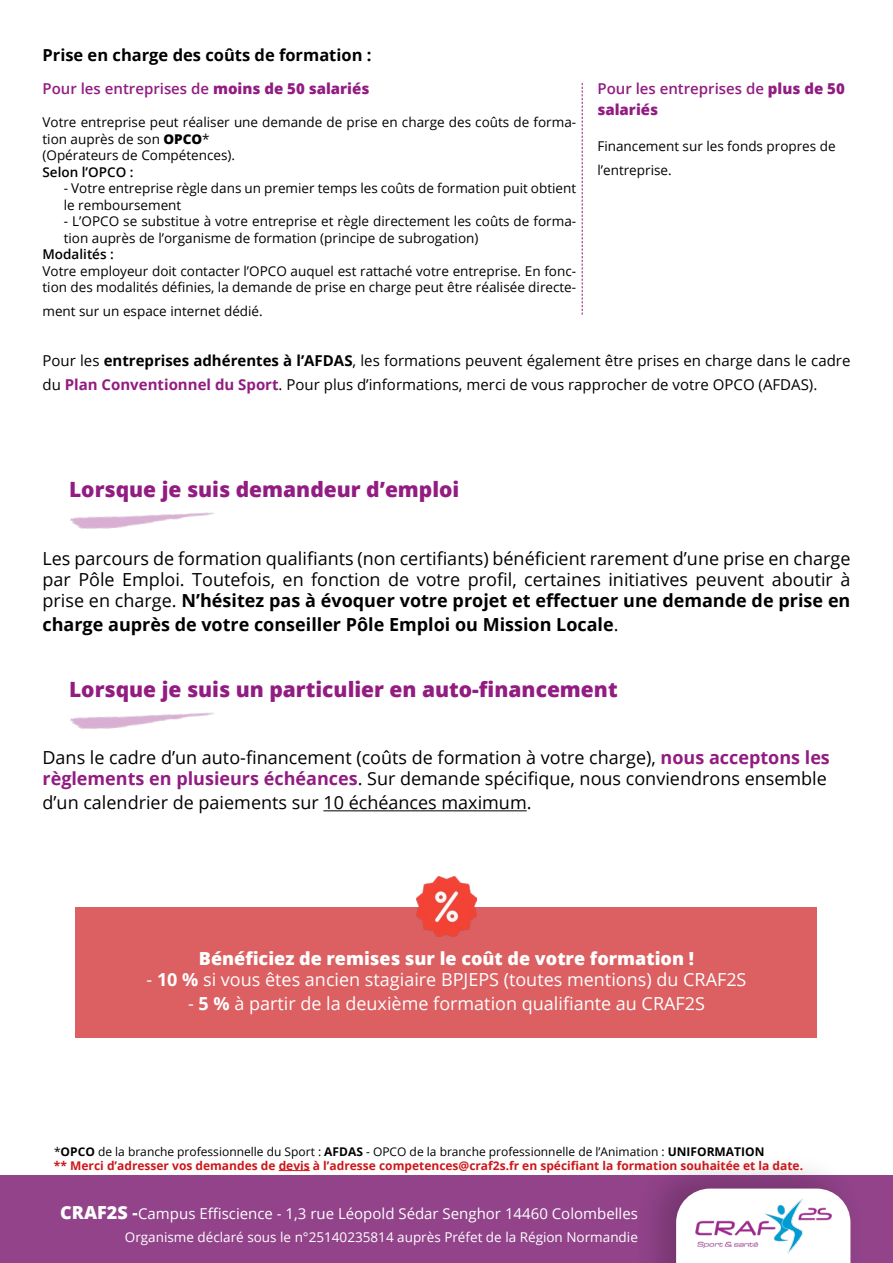
<style>
.page{position:relative;width:893px;height:1263px;background:#fff}
.page>*{position:absolute;margin:0;border:0;box-sizing:border-box;transform-origin:0 0}
.t1{font:800 21px "Open Sans";color:#921c81}
.t2{font:18px/21px "Open Sans";color:#000;text-align:justify}
.t3{font:18px "Open Sans";color:#fff}
.t4{font:700 18px "Open Sans";color:#000}
.t5{font:800 18px "Open Sans";color:#fff}
.t6{font:700 16.5px "Open Sans";color:#000}
.t7{font:15px/24px "Open Sans";color:#000}
.t8{font:600 15px/21px "Open Sans";color:#921c81}
.t9{font:15px "Open Sans";color:#fff}
.t10{font:13.5px/16.5px "Open Sans";color:#000}
.t11{font:13.5px "Open Sans";color:#fff}
.t12{font:600 13.5px "Open Sans";color:#000}
.t13{font:700 12px/13.5px "Open Sans";color:#cd171a}
.s1{font-weight:800}
.s2{font-weight:700}
.s3{font-weight:700;color:#921c81}
.s4{font-weight:400}
.s5{font-weight:400;color:#000}
.s6{color:#000}
.s7{font-weight:800;font-size:18px}
.s8{font-family:"Avenir Next";font-weight:700;font-size:18px}
</style>
<div class="page">
<div style="left:0;top:1176px;width:893px;height:87px;background:#92438a"></div>
<div style="left:633px;top:1151px;width:231px;height:112px;background:#000;opacity:.2"></div>
<svg style="left:676px;top:1188px;width:174px;height:75px;background:#f1e9f0"></svg>
<img style="left:695px;top:1198px;width:136px;height:55px">
<hr style="left:279px;top:1170px;width:31px;height:1px;background:#cd171a">
<img style="left:70px;top:512px;width:145px;height:17px">
<img style="left:70px;top:712px;width:145px;height:17px">
<hr style="left:323px;top:810px;width:204px;height:1px;background:#000">
<div style="left:76px;top:907px;width:741px;height:131px;background:#dc5f61"></div>
<img style="left:417px;top:877px;width:59px;height:59px">
<svg style="left:582px;top:83px;width:1px;height:232px"></svg>
<p class="t6" style="left:43px;top:43px;width:331px">Prise en charge des coûts de formation :</p>
<p class="t8" style="left:43px;top:78px;width:328px">Pour les entreprises de <span class="s1">moins de 50 salariés</span></p>
<p class="t10" style="left:43px;top:114px;width:535px">Votre entreprise peut réaliser une demande de prise en charge des coûts de forma&shy;tion auprès de son <span class="s1">OPCO</span>*<br>(Opérateurs de Compétences).</p>
<p class="t12" style="left:43px;top:163px;width:93px">Selon l’OPCO :</p>
<p class="t10" style="left:64px;top:180px;width:514px">- Votre entreprise règle dans un premier temps les coûts de formation puit obtient le remboursement</p>
<p class="t10" style="left:64px;top:213px;width:514px">- L’OPCO se substitue à votre entreprise et règle directement les coûts de forma&shy;tion auprès de l’organisme de formation (principe de subrogation)</p>
<p class="t12" style="left:43px;top:245px;width:73px">Modalités :</p>
<p class="t10" style="left:43px;top:262px;width:535px">Votre employeur doit contacter l’OPCO auquel est rattaché votre entreprise. En fonc&shy;tion des modalités définies, la demande de prise en charge peut être réalisée directe-</p>
<p class="t10" style="left:43px;top:303px;width:222px">ment sur un espace internet dédié.</p>
<p class="t8" style="left:597px;top:78px;width:249px">Pour les entreprises de <span class="s1">plus de 50 salariés</span></p>
<p class="t10" style="left:597px;top:134px;width:240px;line-height:24px">Financement sur les fonds propres de l’entreprise.</p>
<p class="t7" style="left:43px;top:348px;width:809px">Pour les <span class="s2">entreprises adhérentes à l’AFDAS</span>, les formations peuvent également être prises en charge dans le cadre du <span class="s3">Plan Conventionnel du Sport</span>. Pour plus d’informations, merci de vous rapprocher de votre OPCO (AFDAS).</p>
<h1 class="t1" style="left:69px;top:473px;width:392px">Lorsque je suis demandeur d’emploi</h1>
<p class="t2" style="left:43px;top:547px;width:809px">Les parcours de formation qualifiants (non certifiants) bénéficient rarement d’une prise en charge par Pôle Emploi. Toutefois, en fonction de votre profil, certaines initiatives peuvent aboutir à prise en charge. <span class="s2">N’hésitez pas à évoquer votre projet et effectuer une demande de prise en</span></p>
<h2 class="t4" style="left:43px;top:611px;width:578px">charge auprès de votre conseiller Pôle Emploi ou Mission Locale<span class="s4">.</span></h2>
<h1 class="t1" style="left:69px;top:673px;width:550px">Lorsque je suis un particulier en auto-financement</h1>
<h2 class="t2" style="left:43px;top:747px;width:789px">Dans le cadre d’un auto-financement (coûts de formation à votre charge), <span class="s3">nous acceptons les règlements en plusieurs échéances</span>. Sur demande spécifique, nous conviendrons ensemble</h2>
<h2 class="t2" style="left:43px;top:792px;width:490px">d’un calendrier de paiements sur 10 échéances maximum.</h2>
<h2 class="t5" style="left:199px;top:945px;width:497px">Bénéficiez de remises sur le coût de votre formation !</h2>
<h2 class="t3" style="left:147px;top:967px;width:601px">- <span class="s2">10 %</span> si vous êtes ancien stagiaire BPJEPS (toutes mentions) du CRAF2S</h2>
<h2 class="t3" style="left:188px;top:991px;width:518px">- <span class="s2">5 %</span> à partir de la deuxième formation qualifiante au CRAF2S</h2>
<p class="t13" style="left:54px;top:1145px;width:751px"><span class="s5">*</span><span class="s6">OPCO</span> <span class="s5">de la branche professionnelle du Sport :</span> <span class="s6">AFDAS</span> <span class="s5">- OPCO de la branche professionnelle de l’Animation :</span> <span class="s6">UNIFORMATION<br></span>** Merci d’adresser vos demandes de devis à l’adresse competences@craf2s.fr en spécifiant la formation souhaitée et la date.</p>
<p class="t9" style="left:60px;top:1203px;width:579px"><span class="s7">CRAF2S</span> <span class="s8">-</span>Campus Effiscience - 1,3 rue Léopold Sédar Senghor 14460 Colombelles</p>
<p class="t11" style="left:125px;top:1228px;width:515px">Organisme déclaré sous le n°25140235814 auprès Préfet de la Région Normandie</p>
</div>
